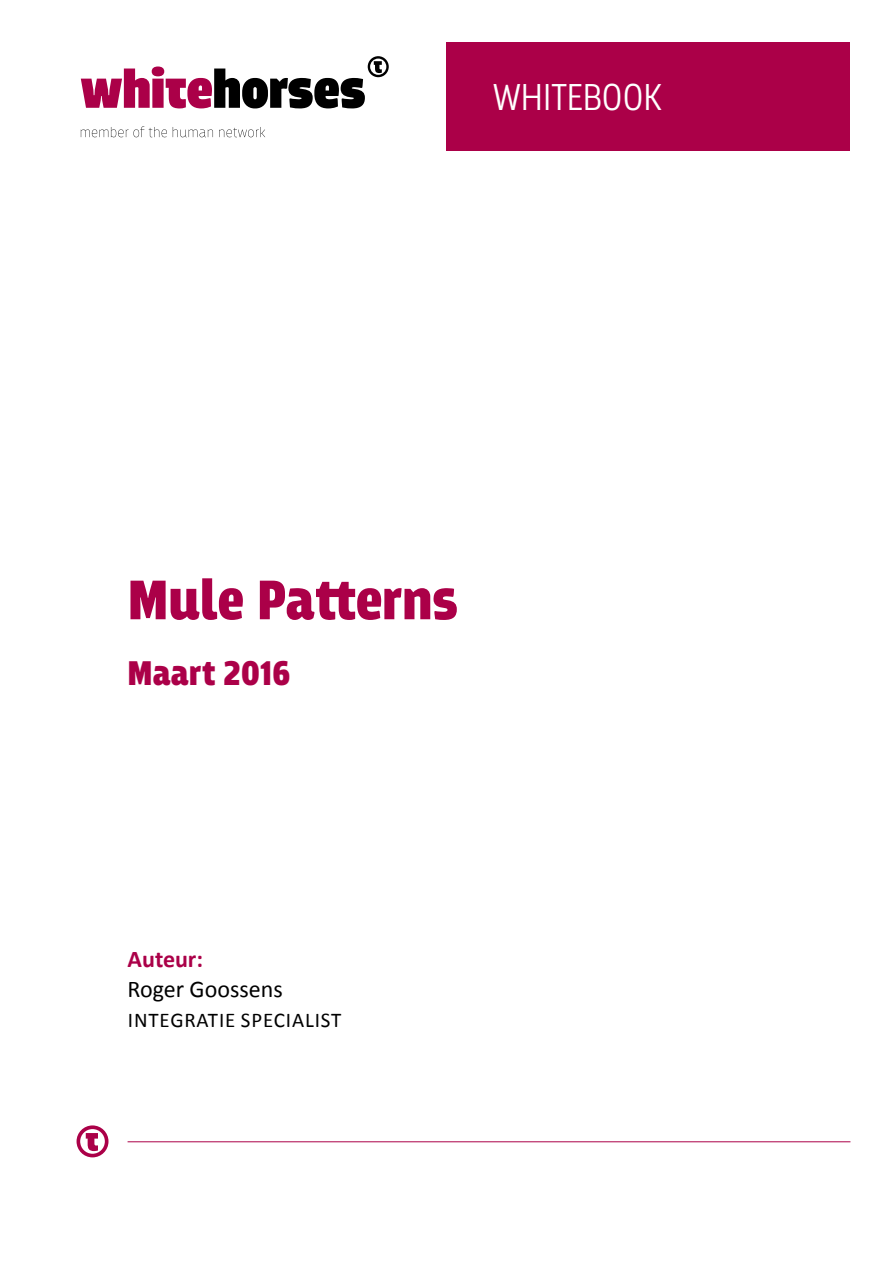
<style>
.page{position:relative;width:893px;height:1263px;background:#fff}
.page>*{position:absolute;margin:0;border:0;box-sizing:border-box;transform-origin:0 0}
.t1{font:900 58.5px "Breakers";color:#ab0048}
.t2{font:300 39.3px "Breakers";color:#fff}
.t3{font:900 36px "Breakers";color:#ab0048}
.t4{font:24px "Calibri";color:#000}
.t5{font:700 24px "Calibri";color:#ab0048}
.t6{font:21px "Calibri";letter-spacing:.04em;color:#000}
</style>
<div class="page">
<svg style="left:81px;top:56px;width:308px;height:52px"></svg>
<svg style="left:81px;top:126px;width:184px;height:11px"></svg>
<div style="left:446px;top:43px;width:404px;height:108px;background:#ab0048"></div>
<hr style="left:128px;top:1141px;width:722px;height:1px;background:#ab0048">
<div style="left:77px;top:1125px;width:31px;height:32px;border:4px solid #ab0048;border-radius:50%"></div>
<svg style="left:86px;top:1133px;width:12px;height:18px"></svg>
<h2 class="t2" style="left:493px;top:75px;width:170px">WHITEBOOK</h2>
<h1 class="t1" style="left:128px;top:566px;width:332px">Mule Patterns</h1>
<h3 class="t3" style="left:128px;top:652px;width:165px">Maart 2016</h3>
<p class="t5" style="left:128px;top:944px;width:77px">Auteur:</p>
<p class="t4" style="left:128px;top:974px;width:157px">Roger Goossens</p>
<p class="t6" style="left:128px;top:1007px;width:215px">INTEGRATIE SPECIALIST</p>
</div>
